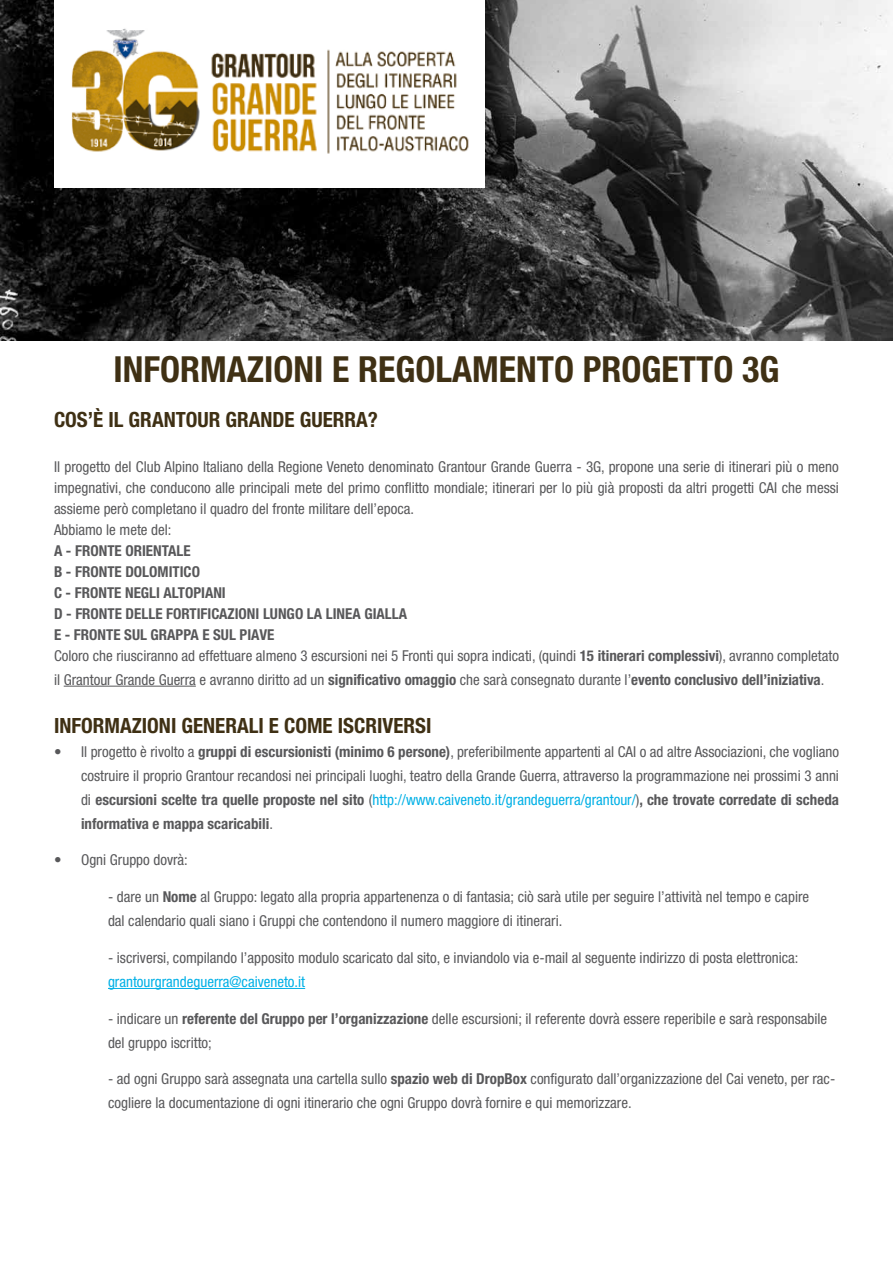
<style>
.page{position:relative;width:893px;height:1263px;background:#fff}
.page>*{position:absolute;margin:0;border:0;box-sizing:border-box;transform-origin:0 0}
.t1{font:700 condensed 36px "Helvetica Neue";color:#3f3014}
.t2{font:700 condensed 21px "Helvetica Neue";color:#3f3014}
.t3{font:condensed 15px/24px "Helvetica Neue";color:#58585a}
.t4{font:700 condensed 15px/21px "Helvetica Neue";color:#58585a}
.t5{font:condensed 15px "Helvetica Neue";color:#00b0e6}
.s1{font-weight:400}
.s2{font-weight:700}
.s3{color:#00b0e6}
</style>
<div class="page">
<img style="left:0;top:0;width:893px;height:340px">
<div style="left:54px;top:0;width:430px;height:188px;background:#fff"></div>
<img style="left:71px;top:28px;width:398px;height:126px">
<hr style="left:64px;top:686px;width:132px;height:1px;background:#58585a">
<hr style="left:108px;top:988px;width:197px;height:1px;background:#00b0e6">
<h1 class="t1" style="left:114px;top:347px;width:667px">INFORMAZIONI E REGOLAMENTO PROGETTO 3G</h1>
<h2 class="t2" style="left:54px;top:406px;width:325px">COS’È IL GRANTOUR GRANDE GUERRA?</h2>
<p class="t3" style="left:54px;top:456px;width:786px;line-height:21px">Il progetto del Club Alpino Italiano della Regione Veneto denominato Grantour Grande Guerra - 3G, propone una serie di itinerari più o meno impegnativi, che conducono alle principali mete del primo conflitto mondiale; itinerari per lo più già proposti da altri progetti CAI che messi assieme però completano il quadro del fronte militare dell’epoca.<br>Abbiamo le mete del:</p>
<p class="t4" style="left:54px;top:540px;width:787px">A - FRONTE ORIENTALE<br>B - FRONTE DOLOMITICO<br>C - FRONTE NEGLI ALTOPIANI<br>D - FRONTE DELLE FORTIFICAZIONI LUNGO LA LINEA GIALLA<br>E - FRONTE SUL GRAPPA E SUL PIAVE<br><span class="s1">Coloro che riusciranno ad effettuare almeno 3 escursioni nei 5 Fronti qui sopra indicati, (quindi</span> 15 itinerari complessivi<span class="s1">), avranno completato</span></p>
<p class="t3" style="left:54px;top:667px;width:772px">il Grantour Grande Guerra e avranno diritto ad un <span class="s2">significativo omaggio</span> che sarà consegnato durante l’<span class="s2">evento conclusivo dell’iniziativa</span>.</p>
<h2 class="t2" style="left:54px;top:712px;width:379px">INFORMAZIONI GENERALI E COME ISCRIVERSI</h2>
<p class="t3" style="left:81px;top:739px;width:759px;text-align:justify;text-indent:-27px">• Il progetto è rivolto a <span class="s2">gruppi di escursionisti (minimo 6 persone)</span>, preferibilmente appartenti al CAI o ad altre Associazioni, che vogliano costruire il proprio Grantour recandosi nei principali luoghi, teatro della Grande Guerra, attraverso la programmazione nei prossimi 3 anni di <span class="s2">escursioni scelte tra quelle proposte nel sito</span> (<span class="s3">http://www.caiveneto.it/grandeguerra/grantour/</span>)<span class="s2">, che trovate corredate di scheda informativa e mappa scaricabili</span>.</p>
<p class="t3" style="left:54px;top:848px;width:135px">• Ogni Gruppo dovrà:</p>
<p class="t3" style="left:108px;top:885px;width:703px">- dare un <span class="s2">Nome</span> al Gruppo: legato alla propria appartenenza o di fantasia; ciò sarà utile per seguire l’attività nel tempo e capire dal calendario quali siano i Gruppi che contendono il numero maggiore di itinerari.</p>
<p class="t3" style="left:108px;top:945px;width:692px">- iscriversi, compilando l’apposito modulo scaricato dal sito, e inviandolo via e-mail al seguente indirizzo di posta elettronica:</p>
<p class="t5" style="left:108px;top:973px;width:199px">grantourgrandeguerra@caiveneto.it</p>
<p class="t3" style="left:108px;top:1006px;width:721px">- indicare un <span class="s2">referente del Gruppo per l’organizzazione</span> delle escursioni; il referente dovrà essere reperibile e sarà responsabile del gruppo iscritto;</p>
<p class="t3" style="left:108px;top:1067px;width:729px">- ad ogni Gruppo sarà assegnata una cartella sullo <span class="s2">spazio web di DropBox</span> configurato dall’organizzazione del Cai veneto, per rac&shy;cogliere la documentazione di ogni itinerario che ogni Gruppo dovrà fornire e qui memorizzare.</p>
</div>
